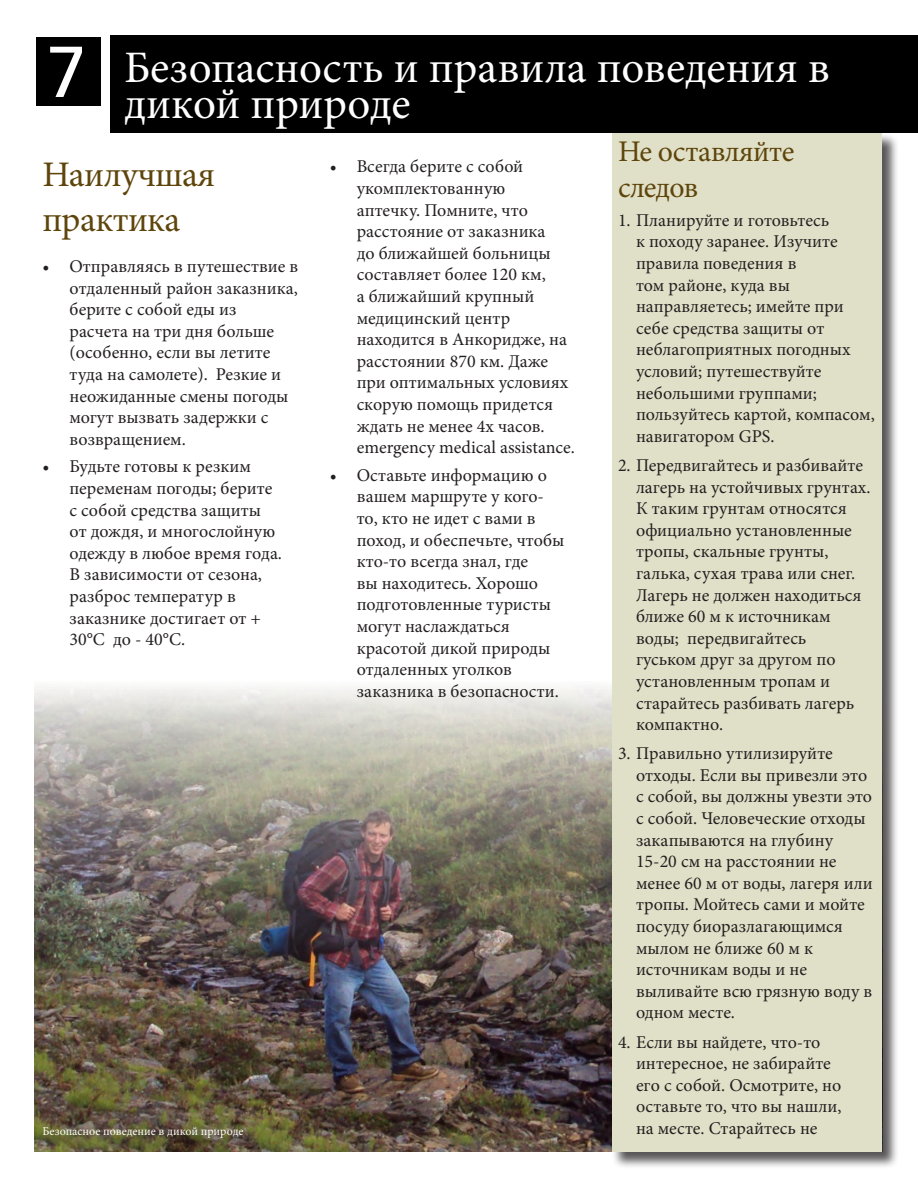
<style>
.page{position:relative;width:918px;height:1188px;background:#fff}
.page>*{position:absolute;margin:0;border:0;box-sizing:border-box;transform-origin:0 0}
.t1{font:45px/36.2px "Minion Pro";color:#fff}
.t2{font:36px/45px "Minion Pro";letter-spacing:-.015em;color:#5e450b}
.t3{font:30px/36px "Minion Pro";letter-spacing:-.025em;color:#5e450b}
.t4{font:18px/21.6px "Minion Pro";color:#231f20}
.t5{font:12px "Minion Pro";color:#fff}
.s1{font-family:"Frutiger LT Std";font-size:72px}
</style>
<div class="page">
<img style="left:34px;top:687px;width:578px;height:465px">
<div style="left:111px;top:36px;width:807px;height:97px;background:#000"></div>
<div style="left:612px;top:133px;width:287px;height:1036px;background:#231f20;opacity:.75"></div>
<div style="left:612px;top:133px;width:270px;height:1019px;background:#e0dfc7"></div>
<div style="left:36px;top:37px;width:65px;height:69px;background:#000"></div>
<div style="left:40px;top:1123px;width:216px;height:27px;background:#231f20;opacity:.75"></div>
<h2 class="t1" style="left:124px;top:49px;width:707px;text-indent:-78px"><span class="s1">7</span> Безопасность и правила поведени в дикой природе</h2>
<h3 class="t2" style="left:43px;top:152px;width:157px">Наилучша практика</h3>
<p class="t4" style="left:70px;top:256px;width:230px;text-indent:-27px">• Отправл сь в путешествие в отдаленный район заказника, берите с собой еды из расчета на три дн больше (особенно, если вы летите туда на самолете). Резкие и неожиданные смены погоды могут вызвать задержки с возвращением.</p>
<p class="t4" style="left:70px;top:456px;width:214px;text-indent:-27px">• Будьте готовы к резким переменам погоды; берите с собой средства защиты от дожд , и многослойную одежду в любое врем года.<br>В зависимости от сезона, разброс температур в заказнике достигает от +<br>30°С до - 40°С.</p>
<h3 class="t3" style="left:618px;top:134px;width:178px">Не оставл йте следов</h3>
<p class="t4" style="left:636px;top:209px;width:240px;text-indent:-18px">1. Планируйте и готовьтесь<br>к походу заранее. Изучите правила поведени в<br>том районе, куда вы<br>направл етесь; имейте при себе средства защиты от неблагопри тных погодных условий; путешествуйте небольшими группами; пользуйтесь картой, компасом, навигатором GPS.</p>
<p class="t4" style="left:636px;top:454px;width:236px;text-indent:-18px">2. Передвигайтесь и разбивайте лагерь на устойчивых грунтах.<br>К таким грунтам относ тс официально установленные тропы, скальные грунты, галька, суха трава или снег.<br>Лагерь не должен находитьс ближе 60 м к источникам воды; передвигайтесь гуськом друг за другом по установленным тропам и старайтесь разбивать лагерь компактно.</p>
<p class="t4" style="left:636px;top:743px;width:238px;text-indent:-18px">3. Правильно утилизируйте отходы. Если вы привезли это с собой, вы должны увезти это с собой. Человеческие отходы закапываютс на глубину<br>15-20 см на рассто нии не менее 60 м от воды, лагер или тропы. Мойтесь сами и мойте посуду биоразлагающимс мылом не ближе 60 м к источникам воды и не выливайте всю гр зную воду в одном месте.</p>
<p class="t4" style="left:636px;top:1031px;width:207px;text-indent:-18px">4. Если вы найдете, что-то интересное, не забирайте его с собой. Осмотрите, но оставьте то, что вы нашли, на месте. Старайтесь не</p>
<p class="t4" style="left:357px;top:156px;width:220px;text-indent:-27px">• Всегда берите с собой укомплектованную<br>аптечку. Помните, что рассто ние от заказника<br>до ближайшей больницы составл ет более 120 км,<br>а ближайший крупный медицинский центр находитс в Анкоридже, на рассто нии 870 км. Даже при оптимальных услови х скорую помощь придетс ждать не менее 4х часов. emergency medical assistance.</p>
<p class="t4" style="left:357px;top:464px;width:209px;text-indent:-27px">• Оставьте информацию о вашем маршруте у кого&shy;то, кто не идет с вами в поход, и обеспечьте, чтобы кто-то всегда знал, где<br>вы находитесь. Хорошо подготовленные туристы могут наслаждатьс красотой дикой природы отдаленных уголков заказника в безопасности.</p>
<p class="t5" style="left:42px;top:1123px;width:203px">Безопасное поведение в дикой природе</p>
</div>
